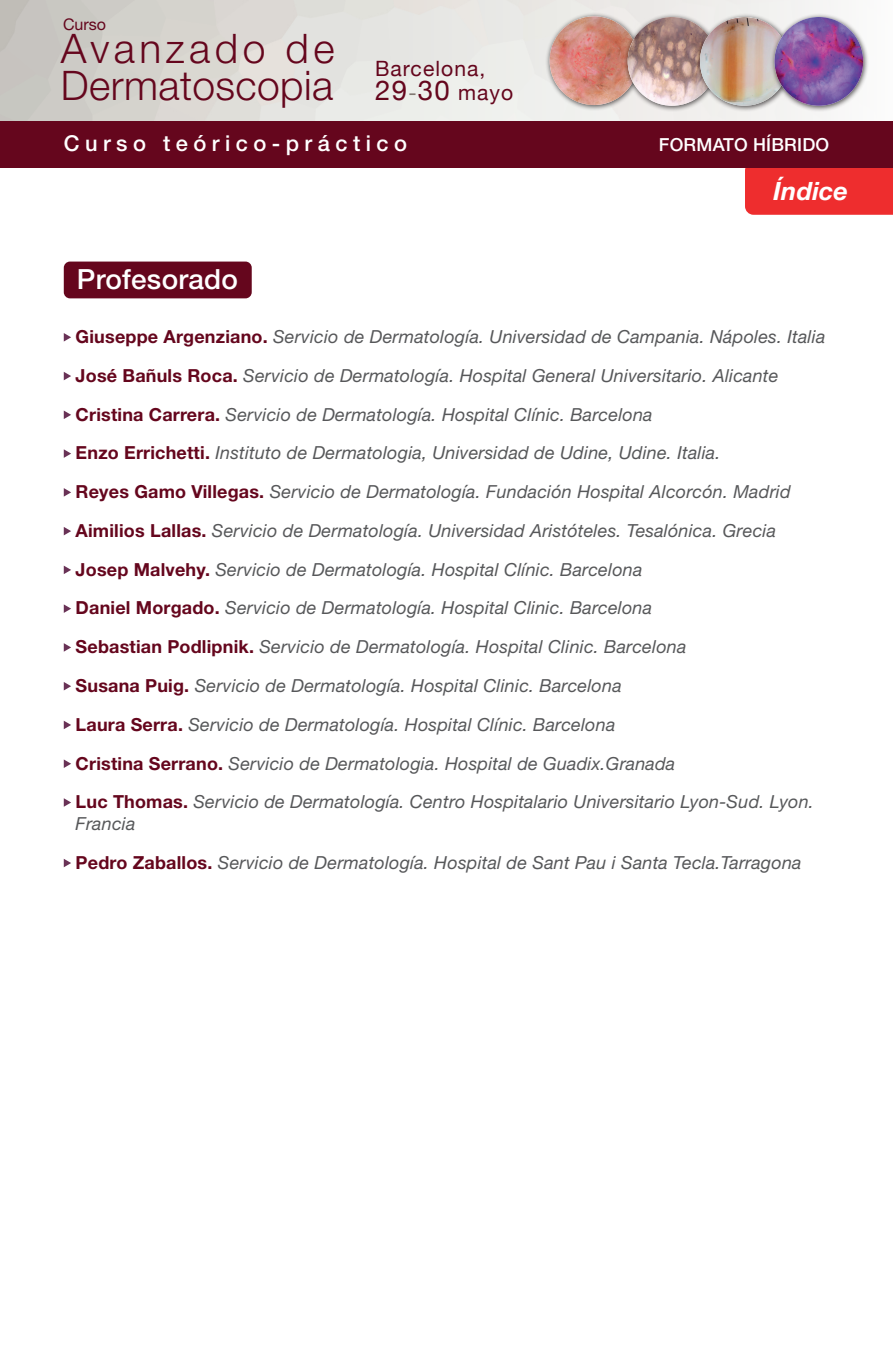
<style>
.page{position:relative;width:893px;height:1361px;background:#fff}
.page>*{position:absolute;margin:0;border:0;box-sizing:border-box;transform-origin:0 0}
.t1{font:300 40.8px/37px "Helvetica Neue LT";letter-spacing:.01em;color:#65061d}
.t2{font:500 27.9px "Helvetica Neue CE";letter-spacing:.01em;color:#fff}
.t3{font:27.6px "Helvetica Neue";color:#65061d}
.t4{font:italic 700 25.2px "Helvetica Neue LT";letter-spacing:.01em;color:#fff}
.t5{font:500 21.9px "Helvetica Neue CE";letter-spacing:.25em;color:#fff}
.t6{font:21.15px "Helvetica Neue";letter-spacing:.05em;color:#65061d}
.t7{font:italic 18px/38.7px "Helvetica Neue LT";letter-spacing:.01em;color:#57585a}
.t8{font:500 18px "Helvetica Neue CE";letter-spacing:.01em;color:#fff}
.t9{font:16.05px "Helvetica Neue CE";color:#65061d}
.s1{font-size:21.15px;color:#817973}
.s2{font-size:21.15px}
.s3{font-weight:700;font-style:normal;color:#65061d}
</style>
<div class="page">
<div style="left:745px;top:168px;width:148px;height:47px;background:#ee2d2e"></div>
<svg style="left:64px;top:333px;width:7px;height:8px"></svg>
<svg style="left:64px;top:372px;width:7px;height:8px"></svg>
<svg style="left:64px;top:410px;width:7px;height:9px"></svg>
<svg style="left:64px;top:449px;width:7px;height:9px"></svg>
<svg style="left:64px;top:488px;width:7px;height:8px"></svg>
<svg style="left:64px;top:527px;width:7px;height:8px"></svg>
<svg style="left:64px;top:565px;width:7px;height:9px"></svg>
<svg style="left:64px;top:604px;width:7px;height:9px"></svg>
<svg style="left:64px;top:643px;width:7px;height:9px"></svg>
<svg style="left:64px;top:682px;width:7px;height:8px"></svg>
<svg style="left:64px;top:721px;width:7px;height:8px"></svg>
<svg style="left:64px;top:759px;width:7px;height:9px"></svg>
<svg style="left:64px;top:798px;width:7px;height:9px"></svg>
<svg style="left:64px;top:859px;width:7px;height:8px"></svg>
<div style="left:546px;top:12px;width:98px;height:99px;background:#231f20;opacity:.75"></div>
<img style="left:550px;top:16px;width:88px;height:89px;border-radius:44px">
<div style="left:624px;top:13px;width:98px;height:99px;background:#231f20;opacity:.75"></div>
<img style="left:628px;top:17px;width:88px;height:89px;border-radius:44px">
<div style="left:696px;top:13px;width:99px;height:99px;background:#231f20;opacity:.75"></div>
<img style="left:700px;top:17px;width:89px;height:89px;border-radius:44px">
<div style="left:770px;top:13px;width:99px;height:99px;background:#231f20;opacity:.75"></div>
<img style="left:774px;top:17px;width:89px;height:89px;border-radius:44px">
<div style="left:0;top:121px;width:893px;height:47px;background:#65061d"></div>
<div style="left:64px;top:261px;width:188px;height:37px;background:#65061d;border-radius:6px"></div>
<p class="t9" style="left:63px;top:15px;width:45px">Curso</p>
<h1 class="t1" style="left:61px;top:30px;width:275px">Avanzado de<br>Dermatoscopia</h1>
<p class="t6" style="left:375px;top:53px;width:112px">Barcelona,</p>
<h3 class="t3" style="left:375px;top:71px;width:140px">29<span class="s1">-</span>30 <span class="s2">mayo</span></h3>
<p class="t5" style="left:64px;top:130px;width:345px">Curso teórico-práctico</p>
<p class="t8" style="left:659px;top:134px;width:172px">FORMATO HÍBRIDO</p>
<h2 class="t2" style="left:77px;top:262px;width:163px">Profesorado</h2>
<h3 class="t4" style="left:773px;top:175px;width:76px">Índice</h3>
<p class="t7" style="left:76px;top:317px;width:751px"><span class="s3">Giuseppe Argenziano.</span> Servicio de Dermatología. Universidad de Campania. Nápoles. Italia <span class="s3">José Bañuls Roca.</span> Servicio de Dermatología. Hospital General Universitario. Alicante <span class="s3">Cristina Carrera.</span> Servicio de Dermatología. Hospital Clínic. Barcelona<br><span class="s3">Enzo Errichetti.</span> Instituto de Dermatologia, Universidad de Udine, Udine. Italia.<br><span class="s3">Reyes Gamo Villegas.</span> Servicio de Dermatología. Fundación Hospital Alcorcón. Madrid <span class="s3">Aimilios Lallas.</span> Servicio de Dermatología. Universidad Aristóteles. Tesalónica. Grecia <span class="s3">Josep Malvehy.</span> Servicio de Dermatología. Hospital Clínic. Barcelona<br><span class="s3">Daniel Morgado.</span> Servicio de Dermatología. Hospital Clinic. Barcelona<br><span class="s3">Sebastian Podlipnik.</span> Servicio de Dermatología. Hospital Clinic. Barcelona<br><span class="s3">Susana Puig.</span> Servicio de Dermatología. Hospital Clinic. Barcelona<br><span class="s3">Laura Serra.</span> Servicio de Dermatología. Hospital Clínic. Barcelona<br><span class="s3">Cristina Serrano.</span> Servicio de Dermatologia. Hospital de Guadix.Granada<br><span class="s3">Luc Thomas.</span> Servicio de Dermatología. Centro Hospitalario Universitario Lyon-Sud. Lyon.</p>
<p class="t7" style="left:76px;top:804px;width:727px">Francia<br><span class="s3">Pedro Zaballos.</span> Servicio de Dermatología. Hospital de Sant Pau i Santa Tecla.Tarragona</p>
</div>
